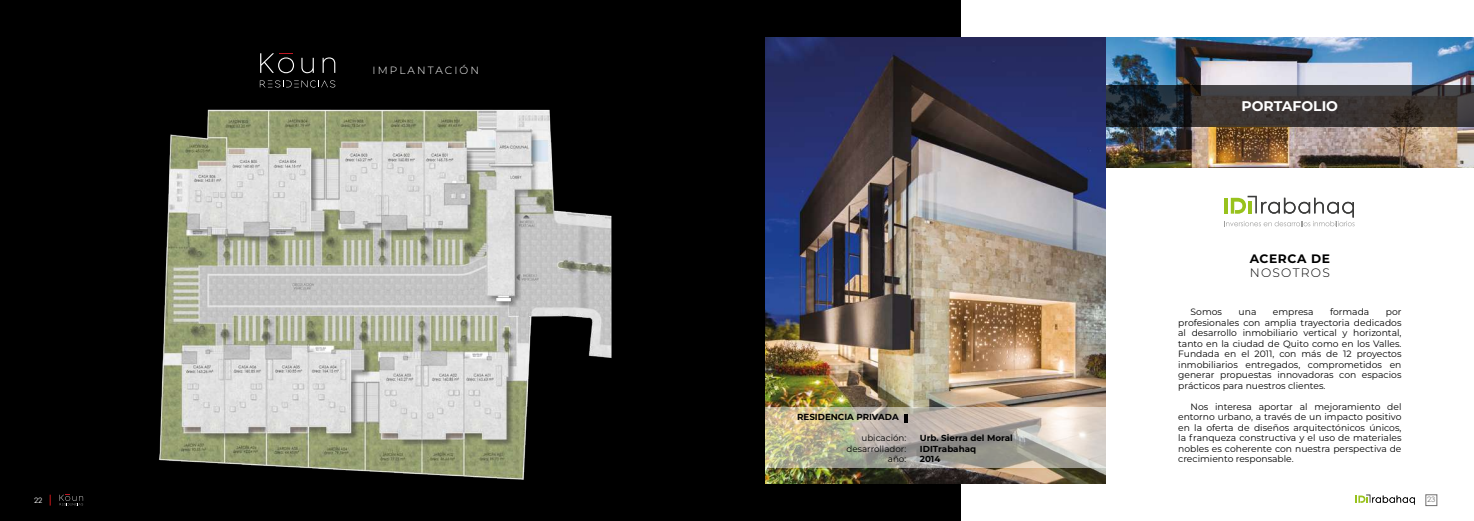
<style>
.page{position:relative;width:1474px;height:521px;background:#fff}
.page>*{position:absolute;margin:0;border:0;box-sizing:border-box;transform-origin:0 0}
.t1{font:700 14px "Montserrat";color:#fff}
.t2{font:700 12.25px "Montserrat";letter-spacing:.05em;color:#000}
.t3{font:300 12.25px "Montserrat";letter-spacing:.1em;color:#000}
.t4{font:300 10.5px "Montserrat";letter-spacing:.2em;color:#fff}
.t5{font:9.19px/10.5px "Montserrat";color:#000;text-align:justify}
.t6{font:700 8.75px/10.5px "Montserrat";color:#000}
.t7{font:8.75px/10.5px "Montserrat";color:#000;text-align:right}
.t8{font:7.44px "Century Gothic";color:#fff}
.t9{font:7.44px "Century Gothic";color:#706f6f}
</style>
<div class="page">
<div style="left:0;top:0;width:737px;height:521px;background:#000"></div>
<img style="left:159px;top:86px;width:453px;height:394px">
<div style="left:737px;top:0;width:223px;height:521px;background:#000"></div>
<svg style="left:1224px;top:196px;width:130px;height:30px"></svg>
<img style="left:1105px;top:37px;width:368px;height:130px">
<svg style="left:1105px;top:85px;width:368px;height:41px"></svg>
<img style="left:765px;top:37px;width:340px;height:447px">
<svg style="left:765px;top:407px;width:340px;height:60px"></svg>
<svg style="left:903px;top:414px;width:4px;height:8px"></svg>
<svg style="left:59px;top:495px;width:24px;height:11px"></svg>
<svg style="left:1355px;top:494px;width:59px;height:9px"></svg>
<div style="left:1425px;top:494px;width:11px;height:12px;border:1px solid #706f6f"></div>
<svg style="left:260px;top:80px;width:75px;height:8px"></svg>
<svg style="left:301px;top:58px;width:13px;height:15px"></svg>
<svg style="left:322px;top:57px;width:13px;height:16px"></svg>
<svg style="left:260px;top:53px;width:34px;height:20px"></svg>
<p class="t4" style="left:372px;top:63px;width:108px">IMPLANTACIÓN</p>
<p class="t6" style="left:797px;top:411px;width:103px">RESIDENCIA PRIVADA</p>
<p class="t7" style="left:846px;top:432px;width:61px">ubicación: desarrollador: año:</p>
<p class="t6" style="left:920px;top:432px;width:94px">Urb. Sierra del Moral<br>IDITrabahaq<br>2014</p>
<h1 class="t1" style="left:1241px;top:96px;width:98px">PORTAFOLIO</h1>
<h2 class="t2" style="left:1249px;top:249px;width:82px">ACERCA DE</h2>
<h2 class="t3" style="left:1249px;top:265px;width:81px">NOSOTROS</h2>
<p class="t5" style="left:1190px;top:306px;width:33px">Somos</p>
<p class="t5" style="left:1238px;top:306px;width:19px">una</p>
<p class="t5" style="left:1272px;top:306px;width:42px">empresa</p>
<p class="t5" style="left:1329px;top:306px;width:41px">formada</p>
<p class="t5" style="left:1178px;top:306px;width:225px;text-indent:208px">por profesionales con amplia trayectoria dedicados al desarrollo inmobiliario vertical y horizontal, tanto en la ciudad de Quito como en los Valles.<br>Fundada en el 2011, con más de 12 proyectos inmobiliarios entregados, comprometidos en generar propuestas innovadoras con espacios prácticos para nuestros clientes.</p>
<p class="t5" style="left:1178px;top:401px;width:225px;text-indent:12px">Nos interesa aportar al mejoramiento del entorno urbano, a través de un impacto positivo en la oferta de diseños arquitectónicos únicos, la franqueza constructiva y el uso de materiales nobles es coherente con nuestra perspectiva de crecimiento responsable.</p>
<p class="t8" style="left:34px;top:495px;width:10px">22</p>
<p class="t9" style="left:1427px;top:494px;width:10px">23</p>
</div>
